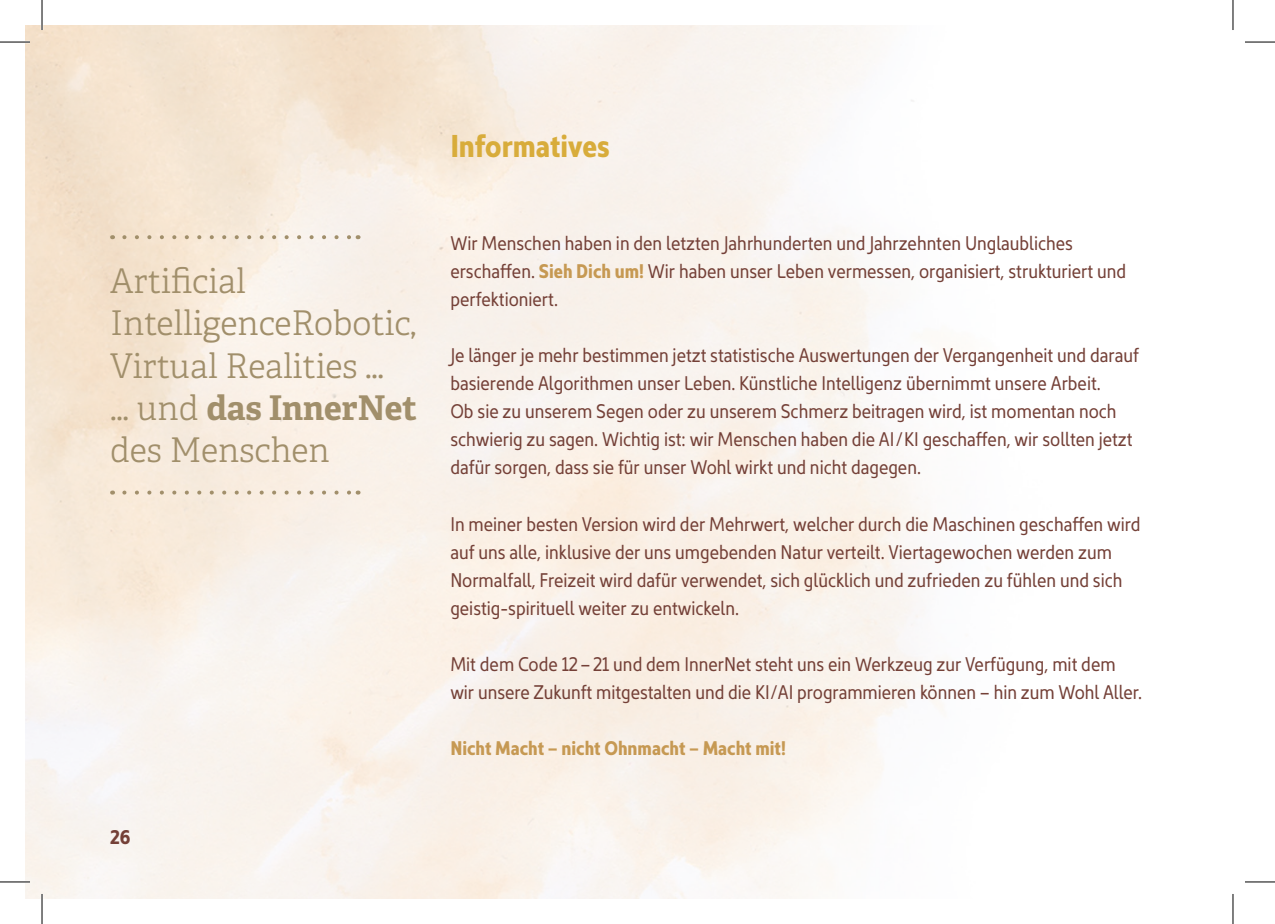
<style>
.page{position:relative;width:1275px;height:924px;background:#fff}
.page>*{position:absolute;margin:0;border:0;box-sizing:border-box;transform-origin:0 0}
.t1{font:34px/42px "Adelle PE Lt";color:#a18f6b}
.t2{font:700 34px "Adelle PE";color:#a18f6b}
.t3{font:32px "Kyrial Sans Pro Bold Cond";color:#d8ac3b}
.t4{font:20px/28px "Kyrial Sans Pro Regular Cond";color:#744037}
.t5{font:20px "Kyrial Sans Pro Bold Cond";color:#c69953}
.t6{font:20px "Kyrial Sans Pro Bold Cond";color:#744037}
.s1{font-family:"Adelle PE Lt";font-weight:400}
.s2{font-family:"Kyrial Sans Pro Bold Cond";color:#c69953}
</style>
<div class="page">
<svg style="left:124px;top:235px;width:227px;height:4px"></svg>
<svg style="left:124px;top:490px;width:227px;height:4px"></svg>
<hr style="left:0;top:42px;width:30px;height:1px;background:#000">
<hr style="left:1245px;top:42px;width:30px;height:1px;background:#000">
<hr style="left:0;top:881px;width:30px;height:1px;background:#000">
<hr style="left:1245px;top:881px;width:30px;height:1px;background:#000">
<hr style="left:42px;top:0;width:1px;height:30px;background:#000">
<hr style="left:42px;top:893px;width:1px;height:30px;background:#000">
<hr style="left:1232px;top:0;width:1px;height:30px;background:#000">
<hr style="left:1232px;top:893px;width:1px;height:30px;background:#000">
<h1 class="t1" style="left:110px;top:259px;width:307px">Artificial<br>IntelligenceRobotic,<br>Virtual Realities …</h1>
<h1 class="t2" style="left:110px;top:382px;width:309px"><span class="s1">… und</span> das InnerNet</h1>
<h1 class="t1" style="left:110px;top:427px;width:221px">des Menschen</h1>
<p class="t6" style="left:110px;top:822px;width:22px">26</p>
<h2 class="t3" style="left:450px;top:122px;width:161px">Informatives</h2>
<p class="t4" style="left:450px;top:228px;width:677px">Wir Menschen haben in den letzten Jahrhunderten und Jahrzehnten Unglaubliches erschaffen. <span class="s2">Sieh Dich um!</span> Wir haben unser Leben vermessen, organisiert, strukturiert und perfektioniert.</p>
<p class="t4" style="left:450px;top:340px;width:690px">Je länger je mehr bestimmen jetzt statistische Auswertungen der Vergangenheit und darauf basierende Algorithmen unser Leben. Künstliche Intelligenz übernimmt unsere Arbeit.<br>Ob sie zu unserem Segen oder zu unserem Schmerz beitragen wird, ist momentan noch schwierig zu sagen. Wichtig ist: wir Menschen haben die AI/KI geschaffen, wir sollten jetzt dafür sorgen, dass sie für unser Wohl wirkt und nicht dagegen.</p>
<p class="t4" style="left:450px;top:508px;width:692px">In meiner besten Version wird der Mehrwert, welcher durch die Maschinen geschaffen wird auf uns alle, inklusive der uns umgebenden Natur verteilt. Viertagewochen werden zum Normalfall, Freizeit wird dafür verwendet, sich glücklich und zufrieden zu fühlen und sich geistig-spirituell weiter zu entwickeln.</p>
<p class="t4" style="left:450px;top:648px;width:693px">Mit dem Code 12 – 21 und dem InnerNet steht uns ein Werkzeug zur Verfügung, mit dem wir unsere Zukunft mitgestalten und die KI/AI programmieren können – hin zum Wohl Aller.</p>
<p class="t5" style="left:450px;top:732px;width:337px">Nicht Macht – nicht Ohnmacht – Macht mit!</p>
</div>
